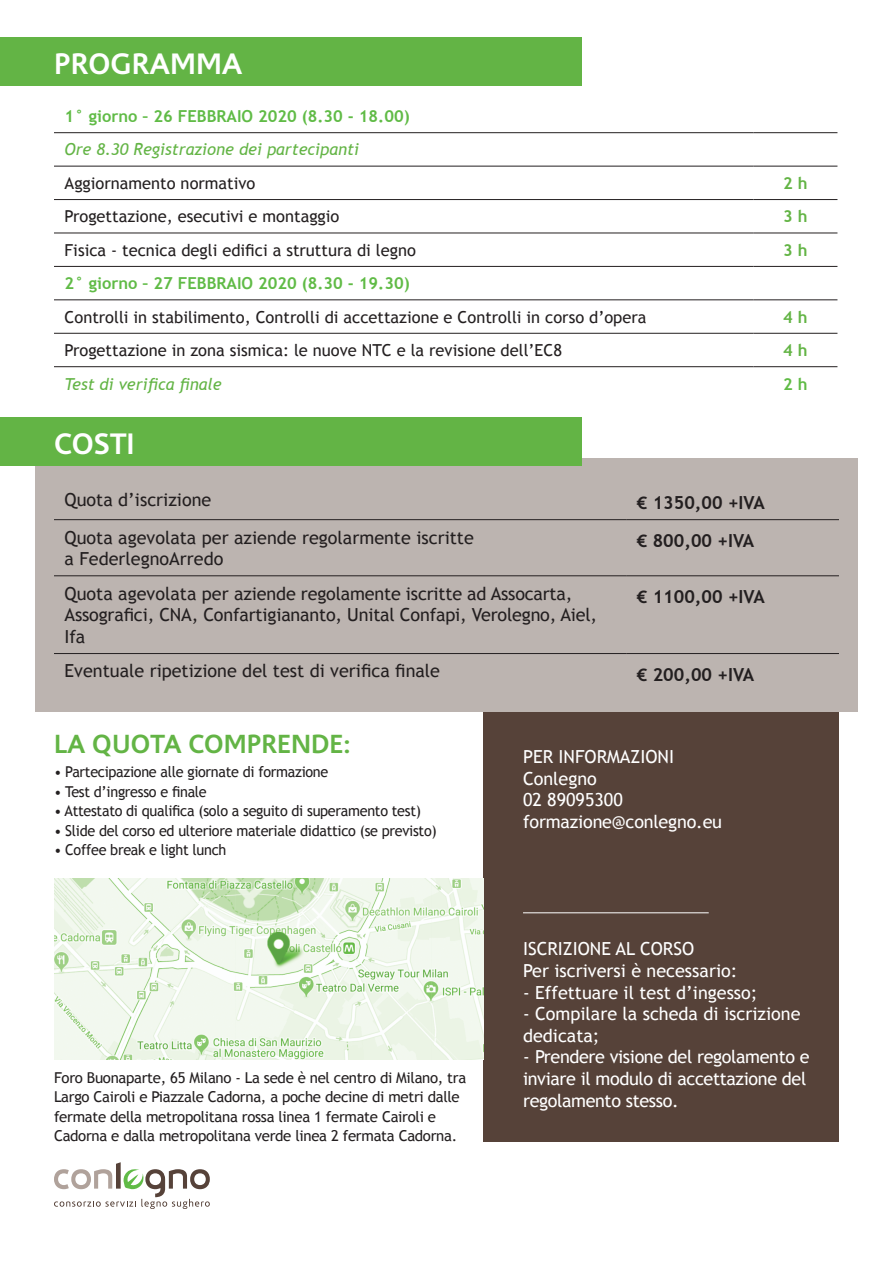
<style>
.page{position:relative;width:893px;height:1263px;background:#fff}
.page>*{position:absolute;margin:0;border:0;box-sizing:border-box;transform-origin:0 0}
.t1{font:700 30px "Corisande";color:#fff}
.t2{font:700 26.55px "Corisande";color:#63b445}
.t3{font:18px/21.6px "Trebuchet MS";color:#231f20}
.t4{font:18px/21.6px "Trebuchet MS";color:#fff}
.t5{font:18px/21.6px "Trebuchet MS";letter-spacing:-.02em;color:#fff}
.t6{font:700 18px "Trebuchet MS";color:#231f20}
.t7{font:16.5px "Trebuchet MS";color:#231f20}
.t8{font:700 16.5px "Trebuchet MS";color:#60bb46}
.t9{font:italic 16.5px "Trebuchet MS";color:#63b445}
.t10{font:700 16.5px "Trebuchet MS";color:#63b445}
.t11{font:15px/19.5px "Trebuchet MS";letter-spacing:-.02em;color:#231f20}
.t12{font:15px "Trebuchet MS";letter-spacing:-.02em;color:#231f20;scale:.96 1}
.s1{font-family:"Corisande"}
</style>
<div class="page">
<hr style="left:54px;top:132px;width:699px;height:1px;background:#231f20">
<hr style="left:753px;top:132px;width:84px;height:1px;background:#231f20">
<hr style="left:54px;top:166px;width:699px;height:1px;background:#231f20">
<hr style="left:753px;top:166px;width:84px;height:1px;background:#231f20">
<hr style="left:54px;top:199px;width:699px;height:1px;background:#231f20">
<hr style="left:753px;top:199px;width:84px;height:1px;background:#231f20">
<hr style="left:54px;top:233px;width:699px;height:1px;background:#231f20">
<hr style="left:753px;top:233px;width:84px;height:1px;background:#231f20">
<hr style="left:54px;top:266px;width:699px;height:1px;background:#231f20">
<hr style="left:753px;top:266px;width:84px;height:1px;background:#231f20">
<hr style="left:54px;top:300px;width:699px;height:1px;background:#231f20">
<hr style="left:753px;top:300px;width:84px;height:1px;background:#231f20">
<hr style="left:54px;top:333px;width:699px;height:1px;background:#231f20">
<hr style="left:753px;top:333px;width:84px;height:1px;background:#231f20">
<hr style="left:54px;top:366px;width:699px;height:1px;background:#231f20">
<hr style="left:753px;top:366px;width:84px;height:1px;background:#231f20">
<div style="left:0;top:37px;width:581px;height:49px;background:#63b445"></div>
<div style="left:484px;top:712px;width:355px;height:429px;background:#564239"></div>
<div style="left:35px;top:458px;width:823px;height:254px;background:#bcb4b0"></div>
<div style="left:0;top:417px;width:581px;height:49px;background:#63b445"></div>
<hr style="left:54px;top:519px;width:573px;height:1px;background:#231f20">
<hr style="left:627px;top:519px;width:212px;height:1px;background:#231f20">
<hr style="left:54px;top:575px;width:573px;height:1px;background:#231f20">
<hr style="left:627px;top:575px;width:212px;height:1px;background:#231f20">
<hr style="left:54px;top:653px;width:573px;height:1px;background:#231f20">
<hr style="left:627px;top:653px;width:212px;height:1px;background:#231f20">
<hr style="left:523px;top:912px;width:186px;height:1px;background:#fff">
<svg style="left:54px;top:1162px;width:156px;height:47px"></svg>
<img style="left:54px;top:878px;width:430px;height:181px">
<h1 class="t1" style="left:54px;top:46px;width:190px">PROGRAMMA</h1>
<p class="t8" style="left:65px;top:106px;width:347px">1° giorno – 26 FEBBRAIO 2020 (8.30 - 18.00)</p>
<p class="t9" style="left:65px;top:140px;width:296px">Ore 8.30 Registrazione dei partecipanti</p>
<p class="t7" style="left:65px;top:173px;width:192px">Aggiornamento normativo</p>
<p class="t10" style="left:783px;top:173px;width:26px">2 h</p>
<p class="t7" style="left:65px;top:207px;width:276px">Progettazione, esecutivi e montaggio</p>
<p class="t10" style="left:783px;top:206px;width:26px">3 h</p>
<p class="t7" style="left:65px;top:240px;width:353px">Fisica - tecnica degli edifici a struttura di legno</p>
<p class="t10" style="left:783px;top:240px;width:26px">3 h</p>
<p class="t8" style="left:65px;top:273px;width:347px">2° giorno – 27 FEBBRAIO 2020 (8.30 - 19.30)</p>
<p class="t7" style="left:65px;top:307px;width:583px">Controlli in stabilimento, Controlli di accettazione e Controlli in corso d’opera</p>
<p class="t10" style="left:783px;top:306px;width:26px">4 h</p>
<p class="t7" style="left:65px;top:340px;width:499px">Progettazione in zona sismica: le nuove NTC e la revisione dell’EC8</p>
<p class="t10" style="left:783px;top:340px;width:26px">4 h</p>
<p class="t9" style="left:65px;top:374px;width:159px">Test di verifica finale</p>
<p class="t8" style="left:783px;top:373px;width:26px">2 h</p>
<h1 class="t1" style="left:54px;top:426px;width:82px">COSTI</h1>
<p class="t3" style="left:65px;top:489px;width:148px">Quota d’iscrizione</p>
<p class="t6" style="left:637px;top:491px;width:129px"><span class="s1">¤</span> 1350,00 +IVA</p>
<p class="t3" style="left:65px;top:527px;width:411px">Quota agevolata per aziende regolarmente iscritte a FederlegnoArredo</p>
<p class="t6" style="left:637px;top:529px;width:118px"><span class="s1">¤</span> 800,00 +IVA</p>
<p class="t3" style="left:65px;top:583px;width:534px">Quota agevolata per aziende regolamente iscritte ad Assocarta,<br>Assografici, CNA, Confartigiananto, Unital Confapi, Verolegno, Aiel,<br>Ifa</p>
<p class="t6" style="left:637px;top:585px;width:129px"><span class="s1">¤</span> 1100,00 +IVA</p>
<p class="t3" style="left:65px;top:660px;width:377px">Eventuale ripetizione del test di verifica finale</p>
<p class="t6" style="left:637px;top:663px;width:118px"><span class="s1">¤</span> 200,00 +IVA</p>
<h2 class="t2" style="left:54px;top:728px;width:298px">LA QUOTA COMPRENDE:</h2>
<p class="t12" style="left:54px;top:763px;width:287px">• Partecipazione alle giornate di formazione</p>
<p class="t12" style="left:54px;top:782px;width:161px">• Test d’ingresso e finale</p>
<p class="t12" style="left:54px;top:802px;width:384px">• Attestato di qualifica (solo a seguito di superamento test)</p>
<p class="t12" style="left:54px;top:821px;width:400px">• Slide del corso ed ulteriore materiale didattico (se previsto)</p>
<p class="t12" style="left:54px;top:841px;width:181px">• Coffee break e light lunch</p>
<p class="t11" style="left:54px;top:1068px;width:414px">Foro Buonaparte, 65 Milano - La sede è nel centro di Milano, tra Largo Cairoli e Piazzale Cadorna, a poche decine di metri dalle fermate della metropolitana rossa linea 1 fermate Cairoli e Cadorna e dalla metropolitana verde linea 2 fermata Cadorna.</p>
<p class="t4" style="left:523px;top:746px;width:201px">PER INFORMAZIONI<br>Conlegno<br>02 89095300 formazione@conlegno.eu</p>
<p class="t4" style="left:523px;top:938px;width:216px">ISCRIZIONE AL CORSO<br>Per iscriversi è necessario:</p>
<p class="t4" style="left:523px;top:982px;width:236px">- Effettuare il test d’ingesso;</p>
<p class="t4" style="left:523px;top:1003px;width:279px">- Compilare la scheda di iscrizione dedicata;</p>
<p class="t5" style="left:523px;top:1046px;width:288px">- Prendere visione del regolamento e inviare il modulo di accettazione del regolamento stesso.</p>
</div>
